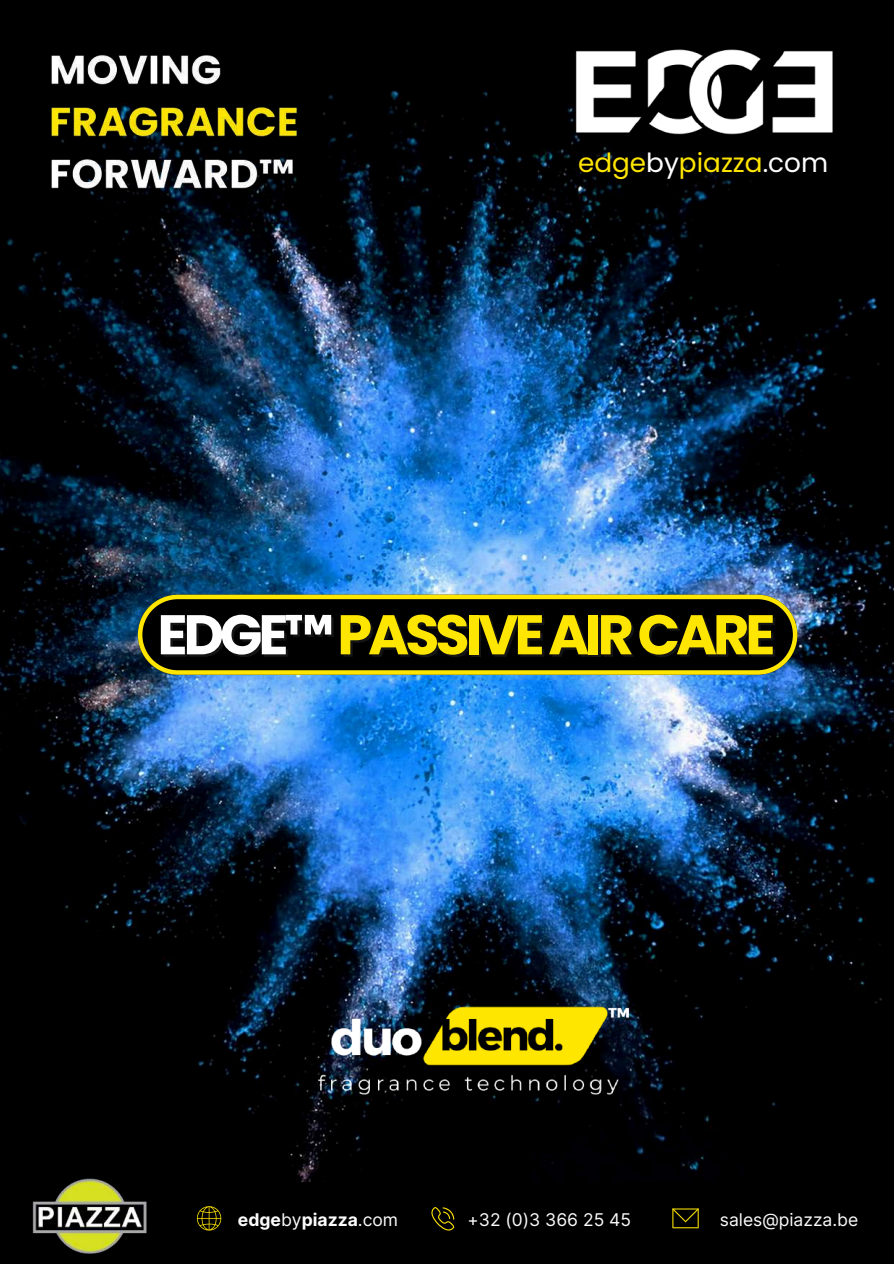
<style>
.page{position:relative;width:894px;height:1264px;background:#fff}
.page>*{position:absolute;margin:0;border:0;box-sizing:border-box;transform-origin:0 0}
.t1{font:700 55.8px "Poppins";letter-spacing:-.075em;color:#ffe600}
.t2{font:26.25px "Poppins";color:#ffe600}
.t3{font:17.55px "Inter";color:#fafbfa}
.t4{font:700 17.55px "Inter";color:#fafbfa}
.s1{color:#fff}
.s2{font-weight:400}
</style>
<div class="page">
<img style="left:0;top:0;width:893px;height:1263px">
<svg style="left:138px;top:594px;width:659px;height:80px;background:#1d1c04"></svg>
<img style="left:545px;top:30px;width:317px;height:123px">
<img style="left:263px;top:972px;width:409px;height:144px">
<img style="left:33px;top:1178px;width:113px;height:75px">
<svg style="left:197px;top:1206px;width:24px;height:24px"></svg>
<svg style="left:431px;top:1206px;width:23px;height:24px"></svg>
<svg style="left:672px;top:1208px;width:26px;height:20px"></svg>
<img style="left:41px;top:41px;width:266px;height:162px">
<h2 class="t2" style="left:578px;top:144px;width:252px">edge<span class="s1">by</span>piazza<span class="s1">.com</span></h2>
<h1 class="t1" style="left:157px;top:595px;width:619px"><span class="s1">EDGE™</span>PASSIVEAIRCARE</h1>
<p class="t4" style="left:238px;top:1209px;width:162px">edge<span class="s2">by</span>piazza<span class="s2">.com</span></p>
<p class="t3" style="left:467px;top:1209px;width:165px">+32 (0)3 366 25 45</p>
<p class="t3" style="left:719px;top:1209px;width:140px">sales@piazza.be</p>
</div>
